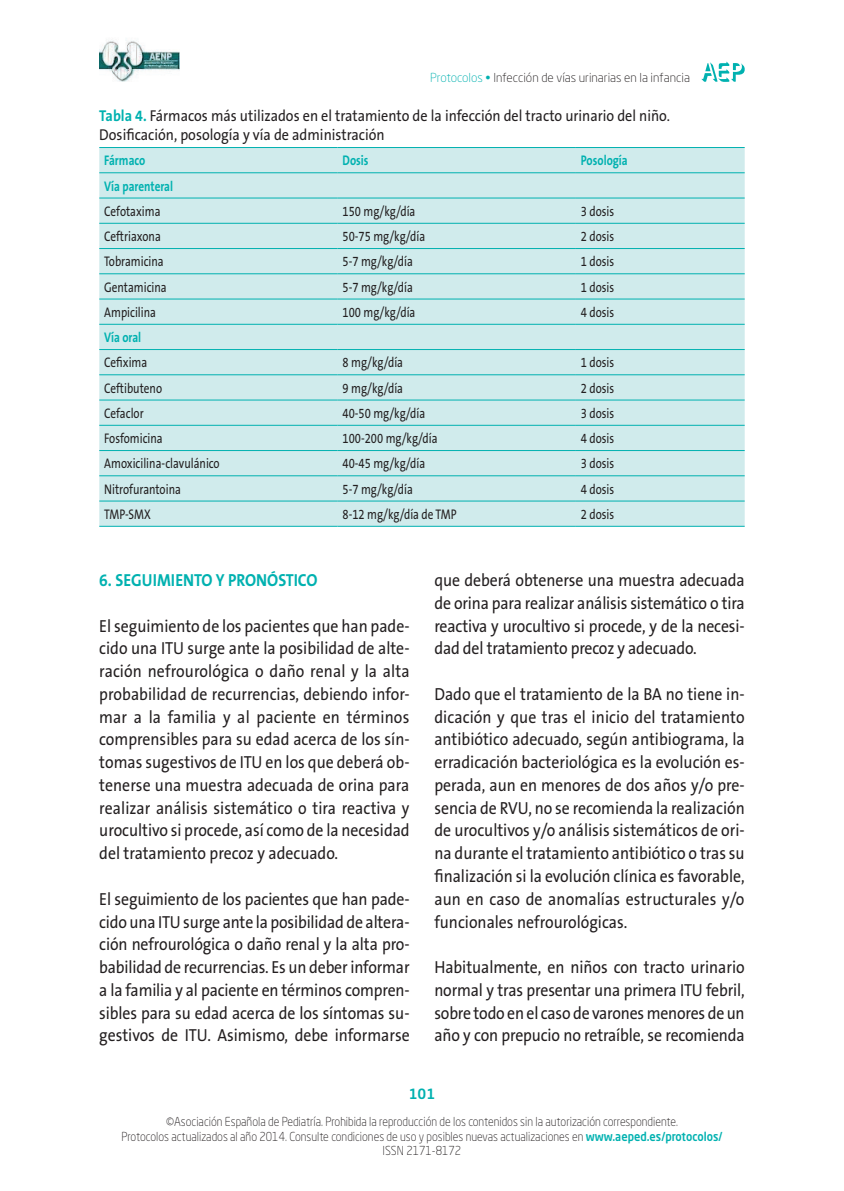
<style>
.page{position:relative;width:844px;height:1191px;background:#fff}
.page>*{position:absolute;margin:0;border:0;box-sizing:border-box;transform-origin:0 0}
.t1{font:17.5px/22.8px "The Sans B5 Plain";letter-spacing:-.01em;color:#231f20;text-align:justify;scale:.9 1}
._01_LADILLO_1{font:700 17.5px "The Sans B7";color:#00b1b0;scale:.9 1}
.TITULO_TABLA{font:15.75px/19.2px "The Sans B5 Plain";color:#231f20;scale:.9 1}
.TEXTO_TABLA{font:14px "The Sans B5 Plain";color:#231f20;scale:.8 1}
.CABECERA_TABLA{font:700 14px "The Sans B7";color:#00b1b0;scale:.8 1}
.t2{font:500 14px "Neo Sans Std";color:#00b1b0}
.t3{font:300 12.25px/14.7px "Neo Sans Std";color:#231f20;text-align:center;scale:.9 1}
.t4{font:300 12.25px "Neo Sans Std";color:#231f20}
.s1{color:#00b1b0}
.s2{font-family:"The Sans B7";font-weight:700;color:#00b1b0}
.s3{font-weight:500;color:#00b1b0}
</style>
<div class="page">
<svg style="left:701px;top:61px;width:43px;height:21px"></svg>
<img style="left:99px;top:41px;width:81px;height:41px">
<div style="left:99px;top:148px;width:645px;height:378px;background:#d0ebec"></div>
<hr style="left:99px;top:172px;width:238px;height:1px;background:#00b1b0">
<hr style="left:337px;top:172px;width:238px;height:1px;background:#00b1b0">
<hr style="left:575px;top:172px;width:169px;height:1px;background:#00b1b0">
<hr style="left:99px;top:198px;width:238px;height:1px;background:#00b1b0">
<hr style="left:337px;top:198px;width:238px;height:1px;background:#00b1b0">
<hr style="left:575px;top:198px;width:169px;height:1px;background:#00b1b0">
<hr style="left:99px;top:223px;width:238px;height:1px;background:#00b1b0">
<hr style="left:337px;top:223px;width:238px;height:1px;background:#00b1b0">
<hr style="left:575px;top:223px;width:169px;height:1px;background:#00b1b0">
<hr style="left:99px;top:248px;width:238px;height:1px;background:#00b1b0">
<hr style="left:337px;top:248px;width:238px;height:1px;background:#00b1b0">
<hr style="left:575px;top:248px;width:169px;height:1px;background:#00b1b0">
<hr style="left:99px;top:273px;width:238px;height:1px;background:#00b1b0">
<hr style="left:337px;top:273px;width:238px;height:1px;background:#00b1b0">
<hr style="left:575px;top:273px;width:169px;height:1px;background:#00b1b0">
<hr style="left:99px;top:298px;width:238px;height:1px;background:#00b1b0">
<hr style="left:337px;top:298px;width:238px;height:1px;background:#00b1b0">
<hr style="left:575px;top:298px;width:169px;height:1px;background:#00b1b0">
<hr style="left:99px;top:324px;width:238px;height:1px;background:#00b1b0">
<hr style="left:337px;top:324px;width:238px;height:1px;background:#00b1b0">
<hr style="left:575px;top:324px;width:169px;height:1px;background:#00b1b0">
<hr style="left:99px;top:349px;width:238px;height:1px;background:#00b1b0">
<hr style="left:337px;top:349px;width:238px;height:1px;background:#00b1b0">
<hr style="left:575px;top:349px;width:169px;height:1px;background:#00b1b0">
<hr style="left:99px;top:374px;width:238px;height:1px;background:#00b1b0">
<hr style="left:337px;top:374px;width:238px;height:1px;background:#00b1b0">
<hr style="left:575px;top:374px;width:169px;height:1px;background:#00b1b0">
<hr style="left:99px;top:399px;width:238px;height:1px;background:#00b1b0">
<hr style="left:337px;top:399px;width:238px;height:1px;background:#00b1b0">
<hr style="left:575px;top:399px;width:169px;height:1px;background:#00b1b0">
<hr style="left:99px;top:425px;width:238px;height:1px;background:#00b1b0">
<hr style="left:337px;top:425px;width:238px;height:1px;background:#00b1b0">
<hr style="left:575px;top:425px;width:169px;height:1px;background:#00b1b0">
<hr style="left:99px;top:450px;width:238px;height:1px;background:#00b1b0">
<hr style="left:337px;top:450px;width:238px;height:1px;background:#00b1b0">
<hr style="left:575px;top:450px;width:169px;height:1px;background:#00b1b0">
<hr style="left:99px;top:475px;width:238px;height:1px;background:#00b1b0">
<hr style="left:337px;top:475px;width:238px;height:1px;background:#00b1b0">
<hr style="left:575px;top:475px;width:169px;height:1px;background:#00b1b0">
<hr style="left:99px;top:500px;width:238px;height:1px;background:#00b1b0">
<hr style="left:337px;top:500px;width:238px;height:1px;background:#00b1b0">
<hr style="left:575px;top:500px;width:169px;height:1px;background:#00b1b0">
<hr style="left:99px;top:147px;width:238px;height:1px;background:#00b1b0">
<hr style="left:337px;top:147px;width:238px;height:1px;background:#00b1b0">
<hr style="left:575px;top:147px;width:169px;height:1px;background:#00b1b0">
<hr style="left:99px;top:526px;width:238px;height:1px;background:#00b1b0">
<hr style="left:337px;top:526px;width:238px;height:1px;background:#00b1b0">
<hr style="left:575px;top:526px;width:169px;height:1px;background:#00b1b0">
<p class="t4" style="left:430px;top:70px;width:261px"><span class="s1">Protocolos •</span> Infección de vías urinarias en la infancia</p>
<p class="TITULO_TABLA" style="left:99px;top:106px;width:635px"><span class="s2">Tabla 4.</span> Fármacos más utilizados en el tratamiento de la infección del tracto urinario del niño.<br>Dosificación, posología y vía de administración</p>
<p class="CABECERA_TABLA" style="left:104px;top:153px;width:53px">Fármaco</p>
<p class="CABECERA_TABLA" style="left:342px;top:153px;width:34px">Dosis</p>
<p class="CABECERA_TABLA" style="left:580px;top:153px;width:60px">Posología</p>
<p class="CABECERA_TABLA" style="left:104px;top:178px;width:88px">Vía parenteral</p>
<p class="TEXTO_TABLA" style="left:104px;top:204px;width:72px">Cefotaxima</p>
<p class="TEXTO_TABLA" style="left:342px;top:204px;width:93px">150 mg/kg/día</p>
<p class="TEXTO_TABLA" style="left:580px;top:204px;width:43px">3 dosis</p>
<p class="TEXTO_TABLA" style="left:104px;top:229px;width:72px">Ceftriaxona</p>
<p class="TEXTO_TABLA" style="left:342px;top:229px;width:105px">50-75 mg/kg/día</p>
<p class="TEXTO_TABLA" style="left:580px;top:229px;width:43px">2 dosis</p>
<p class="TEXTO_TABLA" style="left:104px;top:254px;width:76px">Tobramicina</p>
<p class="TEXTO_TABLA" style="left:342px;top:254px;width:89px">5-7 mg/kg/día</p>
<p class="TEXTO_TABLA" style="left:580px;top:254px;width:43px">1 dosis</p>
<p class="TEXTO_TABLA" style="left:104px;top:279px;width:80px">Gentamicina</p>
<p class="TEXTO_TABLA" style="left:342px;top:279px;width:89px">5-7 mg/kg/día</p>
<p class="TEXTO_TABLA" style="left:580px;top:279px;width:43px">1 dosis</p>
<p class="TEXTO_TABLA" style="left:104px;top:304px;width:66px">Ampicilina</p>
<p class="TEXTO_TABLA" style="left:342px;top:304px;width:93px">100 mg/kg/día</p>
<p class="TEXTO_TABLA" style="left:580px;top:304px;width:43px">4 dosis</p>
<p class="CABECERA_TABLA" style="left:104px;top:330px;width:48px">Vía oral</p>
<p class="TEXTO_TABLA" style="left:104px;top:355px;width:55px">Cefixima</p>
<p class="TEXTO_TABLA" style="left:342px;top:355px;width:77px">8 mg/kg/día</p>
<p class="TEXTO_TABLA" style="left:580px;top:355px;width:43px">1 dosis</p>
<p class="TEXTO_TABLA" style="left:104px;top:380px;width:74px">Ceftibuteno</p>
<p class="TEXTO_TABLA" style="left:342px;top:380px;width:77px">9 mg/kg/día</p>
<p class="TEXTO_TABLA" style="left:580px;top:380px;width:43px">2 dosis</p>
<p class="TEXTO_TABLA" style="left:104px;top:405px;width:51px">Cefaclor</p>
<p class="TEXTO_TABLA" style="left:342px;top:405px;width:105px">40-50 mg/kg/día</p>
<p class="TEXTO_TABLA" style="left:580px;top:405px;width:43px">3 dosis</p>
<p class="TEXTO_TABLA" style="left:104px;top:431px;width:75px">Fosfomicina</p>
<p class="TEXTO_TABLA" style="left:342px;top:431px;width:120px">100-200 mg/kg/día</p>
<p class="TEXTO_TABLA" style="left:580px;top:431px;width:43px">4 dosis</p>
<p class="TEXTO_TABLA" style="left:104px;top:456px;width:146px">Amoxicilina-clavulánico</p>
<p class="TEXTO_TABLA" style="left:342px;top:456px;width:105px">40-45 mg/kg/día</p>
<p class="TEXTO_TABLA" style="left:580px;top:456px;width:43px">3 dosis</p>
<p class="TEXTO_TABLA" style="left:104px;top:481px;width:97px">Nitrofurantoina</p>
<p class="TEXTO_TABLA" style="left:342px;top:481px;width:89px">5-7 mg/kg/día</p>
<p class="TEXTO_TABLA" style="left:580px;top:481px;width:43px">4 dosis</p>
<p class="TEXTO_TABLA" style="left:104px;top:506px;width:60px">TMP-SMX</p>
<p class="TEXTO_TABLA" style="left:342px;top:506px;width:144px">8-12 mg/kg/día de TMP</p>
<p class="TEXTO_TABLA" style="left:580px;top:506px;width:43px">2 dosis</p>
<p class="_01_LADILLO_1" style="left:99px;top:571px;width:244px">6. SEGUIMIENTO Y PRONÓSTICO</p>
<p class="t1" style="left:99px;top:615px;width:346px">El seguimiento de los pacientes que han pade&shy;cido una ITU surge ante la posibilidad de alte&shy;ración nefrourológica o daño renal y la alta probabilidad de recurrencias, debiendo infor&shy;mar a la familia y al paciente en términos comprensibles para su edad acerca de los sín&shy;tomas sugestivos de ITU en los que deberá ob&shy;tenerse una muestra adecuada de orina para realizar análisis sistemático o tira reactiva y urocultivo si procede, así como de la necesidad del tratamiento precoz y adecuado.</p>
<p class="t1" style="left:99px;top:888px;width:346px">El seguimiento de los pacientes que han pade&shy;cido una ITU surge ante la posibilidad de altera&shy;ción nefrourológica o daño renal y la alta pro&shy;babilidad de recurrencias. Es un deber informar a la familia y al paciente en términos compren&shy;sibles para su edad acerca de los síntomas su&shy;gestivos de ITU. Asimismo, debe informarse</p>
<p class="t1" style="left:434px;top:569px;width:346px">que deberá obtenerse una muestra adecuada de orina para realizar análisis sistemático o tira reactiva y urocultivo si procede, y de la necesi&shy;dad del tratamiento precoz y adecuado.</p>
<p class="t1" style="left:434px;top:683px;width:346px">Dado que el tratamiento de la BA no tiene in&shy;dicación y que tras el inicio del tratamiento antibiótico adecuado, según antibiograma, la erradicación bacteriológica es la evolución es&shy;perada, aun en menores de dos años y/o pre&shy;sencia de RVU, no se recomienda la realización de urocultivos y/o análisis sistemáticos de ori&shy;na durante el tratamiento antibiótico o tras su finalización si la evolución clínica es favorable, aun en caso de anomalías estructurales y/o funcionales nefrourológicas.</p>
<p class="t1" style="left:434px;top:956px;width:346px">Habitualmente, en niños con tracto urinario normal y tras presentar una primera ITU febril, sobre todo en el caso de varones menores de un año y con prepucio no retraíble, se recomienda</p>
<p class="t2" style="left:408px;top:1085px;width:28px">101</p>
<p class="t3" style="left:121px;top:1114px;width:669px">©Asociación Española de Pediatría. Prohibida la reproducción de los contenidos sin la autorización correspondiente.<br>Protocolos actualizados al año 2014. Consulte condiciones de uso y posibles nuevas actualizaciones en <span class="s3">www.aeped.es/protocolos/<br></span>ISSN 2171-8172</p>
</div>
